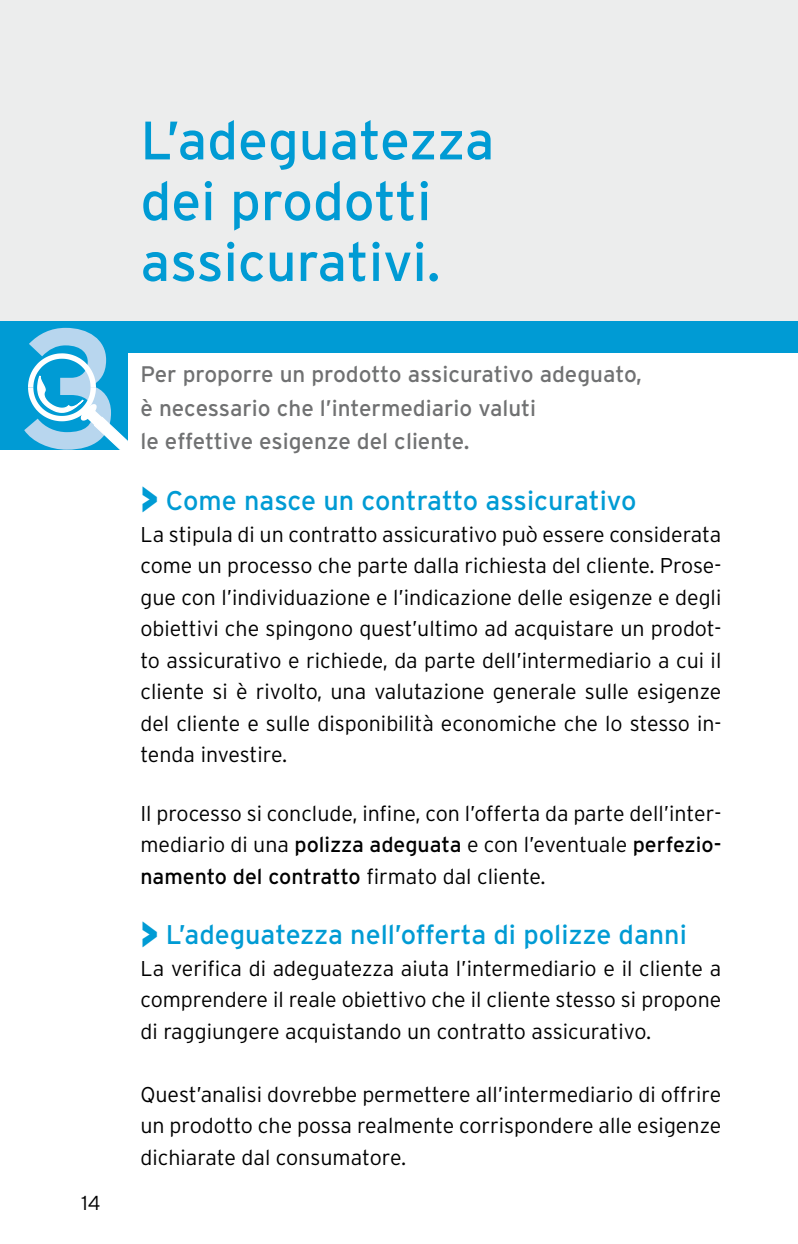
<style>
.page{position:relative;width:798px;height:1244px;background:#fff}
.page>*{position:absolute;margin:0;border:0;box-sizing:border-box;transform-origin:0 0}
.t1{font:168.75px "Interstate";color:#b8d6ee}
.t2{font:54px/60.8px "Interstate";color:#009bd4}
.t3{font:27px "Interstate";color:#009bd4}
.t4{font:22.5px/33.8px "Interstate";color:#707172}
.t5{font:300 21.38px/31.5px "Interstate";color:#000;text-align:justify}
.t6{font:300 20.25px "Interstate";color:#000}
.s1{font-weight:900;font-size:36px}
.s2{font-weight:400}
</style>
<div class="page">
<div style="left:0;top:0;width:797px;height:338px;background:#eceded"></div>
<div style="left:0;top:321px;width:797px;height:31px;background:#009bd4"></div>
<div style="left:0;top:322px;width:128px;height:128px;background:#009bd4"></div>
<svg style="left:28px;top:352px;width:117px;height:98px"></svg>
<h1 class="t1" style="left:20px;top:294px;width:105px">3</h1>
<p class="t6" style="left:81px;top:1191px;width:20px">14</p>
<h2 class="t2" style="left:140px;top:110px;width:355px">L’adeguatezza dei prodotti assicurativi.</h2>
<p class="t4" style="left:140px;top:357px;width:503px">Per proporre un prodotto assicurativo adeguato, è necessario che l’intermediario valuti<br>le effettive esigenze del cliente.</p>
<p class="t3" style="left:140px;top:485px;width:497px"><span class="s1">&gt;</span> Come nasce un contratto assicurativo</p>
<p class="t5" style="left:140px;top:518px;width:582px">La stipula di un contratto assicurativo può essere considerata come un processo che parte dalla richiesta del cliente. Prose&shy;gue con l’individuazione e l’indicazione delle esigenze e degli obiettivi che spingono quest’ultimo ad acquistare un prodot&shy;to assicurativo e richiede, da parte dell’intermediario a cui il cliente si è rivolto, una valutazione generale sulle esigenze del cliente e sulle disponibilità economiche che lo stesso in&shy;tenda investire.</p>
<p class="t5" style="left:140px;top:797px;width:582px">Il processo si conclude, infine, con l’offerta da parte dell’inter&shy;mediario di una <span class="s2">polizza adeguata</span> e con l’eventuale <span class="s2">perfezio&shy;namento del contratto</span> firmato dal cliente.</p>
<p class="t3" style="left:140px;top:920px;width:547px"><span class="s1">&gt;</span> L’adeguatezza nell’offerta di polizze danni</p>
<p class="t5" style="left:140px;top:952px;width:582px">La verifica di adeguatezza aiuta l’intermediario e il cliente a comprendere il reale obiettivo che il cliente stesso si propone di raggiungere acquistando un contratto assicurativo.</p>
<p class="t5" style="left:140px;top:1078px;width:582px">Quest’analisi dovrebbe permettere all’intermediario di offrire un prodotto che possa realmente corrispondere alle esigenze dichiarate dal consumatore.</p>
</div>
